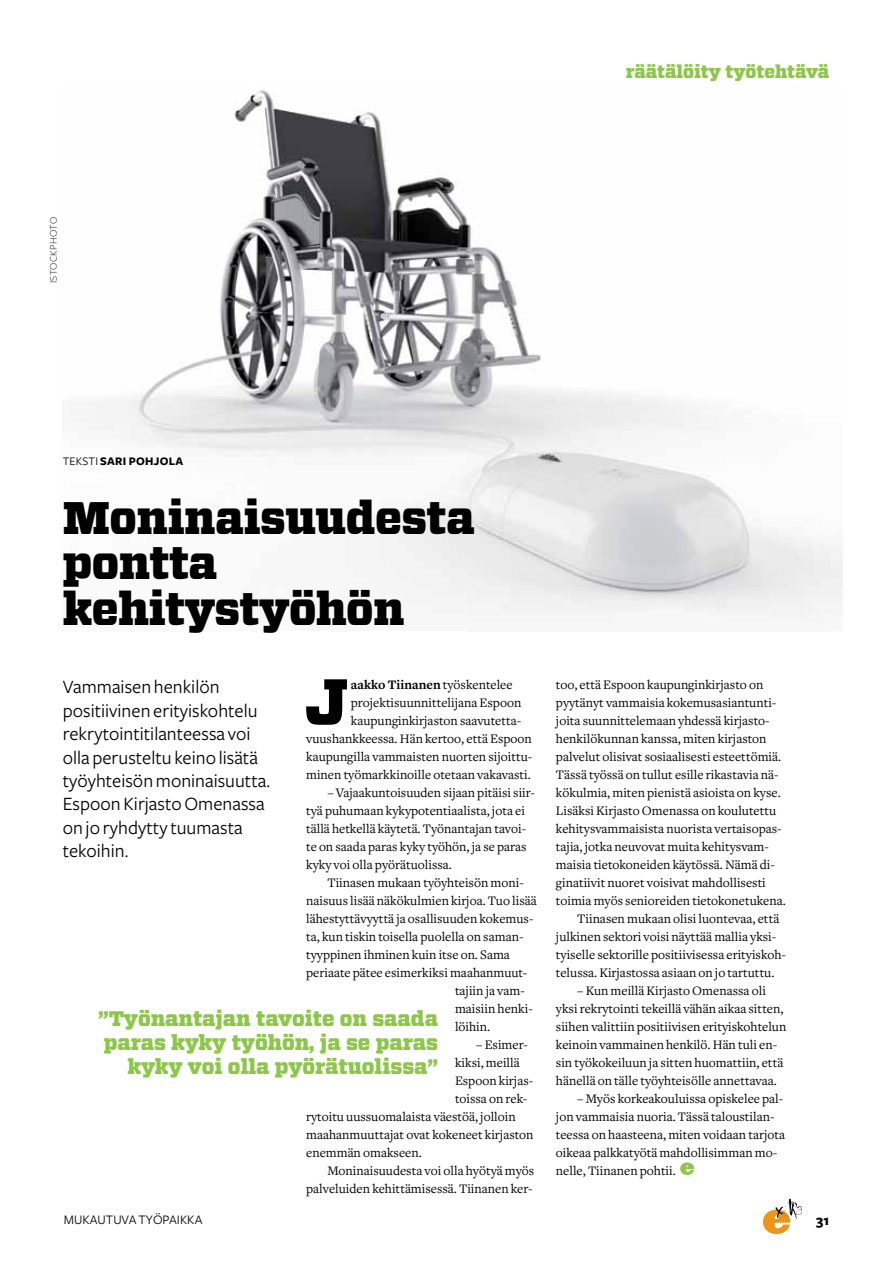
<style>
.page{position:relative;width:893px;height:1263px;background:#fff}
.page>*{position:absolute;margin:0;border:0;box-sizing:border-box;transform-origin:0 0}
.t1{font:900 64.95px "Vitesse";color:#000}
.t2{font:900 45.6px/45.6px "Vitesse";letter-spacing:-.01em;color:#000}
.t3{font:900 21px/24px "Vitesse";color:#8cc749;text-align:right}
.t4{font:19.5px/23.4px "Freight Sans";color:#000}
.t5{font:900 18px "Vitesse";color:#8cc749}
.t6{font:700 15px "Freight Sans";color:#000}
.t7{font:13.5px/18px "Freight Text";color:#000}
.t8{font:700 13.5px "Freight Text";color:#000}
.t9{font:13.5px "Freight Sans";color:#000}
.t10{font:700 12px "Freight Sans";letter-spacing:.02em;color:#000}
.t11{font:300 10.5px "Freight Sans";color:#000}
.s1{font-weight:400}
</style>
<div class="page">
<svg style="left:763px;top:1198px;width:38px;height:36px"></svg>
<img style="left:95px;top:90px;width:748px;height:541px">
<svg style="left:680px;top:1162px;width:14px;height:13px"></svg>
<p class="t11" style="left:48px;top:283px;width:68px;rotate:-90deg">iStockphoto</p>
<h3 class="t5" style="left:626px;top:60px;width:205px">räätälöity työtehtävä</h3>
<p class="t10" style="left:63px;top:454px;width:120px"><span class="s1">Teksti</span> SARI POHJOLA</p>
<h2 class="t2" style="left:63px;top:496px;width:414px">Moninaisuudesta pontta kehitystyöhön</h2>
<h1 class="t1" style="left:305px;top:658px;width:42px">J</h1>
<p class="t8" style="left:351px;top:677px;width:163px">aakko Tiinanen <span class="s1">työskentelee</span></p>
<h3 class="t4" style="left:63px;top:676px;width:209px">Vammaisen henkilön positiivinen erityiskohtelu rekrytointitilanteessa voi olla perusteltu keino lisätä työyhteisön moninaisuutta.<br>Espoon Kirjasto Omenassa on jo ryhdytty tuumasta tekoihin.</h3>
<p class="t7" style="left:351px;top:694px;width:172px">projektisuunnittelijana Espoon</p>
<p class="t7" style="left:351px;top:712px;width:172px">kaupunginkirjaston saavutetta-</p>
<p class="t7" style="left:306px;top:730px;width:227px">vuushankkeessa. Hän kertoo, että Espoon</p>
<p class="t7" style="left:306px;top:748px;width:228px">kaupungilla vammaisten nuorten sijoittu-</p>
<p class="t7" style="left:306px;top:766px;width:226px">minen työmarkkinoille otetaan vakavasti.</p>
<p class="t7" style="left:306px;top:784px;width:230px;text-indent:21px">– Vajaakuntoisuuden sijaan pitäisi siir&shy;tyä puhumaan kykypotentiaalista, jota ei tällä hetkellä käytetä. Työnantajan tavoi&shy;te on saada paras kyky työhön, ja se paras kyky voi olla pyörätuolissa.</p>
<p class="t7" style="left:327px;top:874px;width:198px">Tiinasen mukaan työyhteisön moni-</p>
<p class="t7" style="left:306px;top:892px;width:232px">naisuus lisää näkökulmien kirjoa. Tuo lisää</p>
<p class="t7" style="left:306px;top:910px;width:229px">lähestyttävyyttä ja osallisuuden kokemus-</p>
<p class="t7" style="left:306px;top:928px;width:219px">ta, kun tiskin toisella puolella on saman-</p>
<p class="t7" style="left:306px;top:946px;width:205px">tyyppinen ihminen kuin itse on. Sama</p>
<p class="t7" style="left:306px;top:964px;width:223px">periaate pätee esimerkiksi maahanmuut-</p>
<p class="t7" style="left:455px;top:982px;width:71px">tajiin ja vam-</p>
<p class="t7" style="left:455px;top:1000px;width:79px">maisiin henki-</p>
<p class="t7" style="left:455px;top:1018px;width:37px">löihin.</p>
<p class="t7" style="left:476px;top:1035px;width:53px">– Esimer-</p>
<p class="t7" style="left:455px;top:1053px;width:66px">kiksi, meillä</p>
<p class="t7" style="left:455px;top:1071px;width:80px">Espoon kirjas-</p>
<p class="t7" style="left:455px;top:1089px;width:74px">toissa on rek-</p>
<p class="t7" style="left:306px;top:1107px;width:211px">rytoitu uussuomalaista väestöä, jolloin</p>
<p class="t7" style="left:306px;top:1125px;width:229px">maahanmuuttajat ovat kokeneet kirjaston</p>
<p class="t7" style="left:306px;top:1143px;width:117px">enemmän omakseen.</p>
<p class="t7" style="left:327px;top:1161px;width:208px">Moninaisuudesta voi olla hyötyä myös</p>
<p class="t7" style="left:306px;top:1179px;width:228px">palveluiden kehittämisessä. Tiinanen ker-</p>
<h3 class="t3" style="left:98px;top:1007px;width:341px">”Työnantajan tavoite on saada paras kyky työhön, ja se paras kyky voi olla pyörätuolissa”</h3>
<p class="t7" style="left:556px;top:676px;width:209px">too, että Espoon kaupunginkirjasto on</p>
<p class="t7" style="left:556px;top:694px;width:222px">pyytänyt vammaisia kokemusasiantunti-</p>
<p class="t7" style="left:556px;top:712px;width:215px">joita suunnittelemaan yhdessä kirjasto-</p>
<p class="t7" style="left:556px;top:730px;width:212px">henkilökunnan kanssa, miten kirjaston</p>
<p class="t7" style="left:556px;top:748px;width:227px">palvelut olisivat sosiaalisesti esteettömiä.</p>
<p class="t7" style="left:556px;top:766px;width:224px">Tässä työssä on tullut esille rikastavia nä-</p>
<p class="t7" style="left:556px;top:784px;width:226px">kökulmia, miten pienistä asioista on kyse.</p>
<p class="t7" style="left:556px;top:802px;width:222px">Lisäksi Kirjasto Omenassa on koulutettu</p>
<p class="t7" style="left:556px;top:820px;width:227px">kehitysvammaisista nuorista vertaisopas-</p>
<p class="t7" style="left:556px;top:838px;width:214px">tajia, jotka neuvovat muita kehitysvam-</p>
<p class="t7" style="left:556px;top:856px;width:220px">maisia tietokoneiden käytössä. Nämä di-</p>
<p class="t7" style="left:556px;top:874px;width:211px">ginatiivit nuoret voisivat mahdollisesti</p>
<p class="t7" style="left:556px;top:892px;width:231px">toimia myös senioreiden tietokonetukena.</p>
<p class="t7" style="left:577px;top:910px;width:204px">Tiinasen mukaan olisi luontevaa, että</p>
<p class="t7" style="left:556px;top:928px;width:222px">julkinen sektori voisi näyttää mallia yksi-</p>
<p class="t7" style="left:556px;top:946px;width:231px">tyiselle sektorille positiivisessa erityiskoh-</p>
<p class="t7" style="left:556px;top:964px;width:220px">telussa. Kirjastossa asiaan on jo tartuttu.</p>
<p class="t7" style="left:556px;top:981px;width:232px;text-indent:21px">– Kun meillä Kirjasto Omenassa oli yksi rekrytointi tekeillä vähän aikaa sitten, siihen valittiin positiivisen erityiskohtelun keinoin vammainen henkilö. Hän tuli en&shy;sin työkokeiluun ja sitten huomattiin, että hänellä on tälle työyhteisölle annettavaa.</p>
<p class="t7" style="left:556px;top:1089px;width:231px;text-indent:21px">– Myös korkeakouluissa opiskelee pal&shy;jon vammaisia nuoria. Tässä taloustilan&shy;teessa on haasteena, miten voidaan tarjota oikeaa palkkatyötä mahdollisimman mo&shy;nelle, Tiinanen pohtii.</p>
<p class="t9" style="left:64px;top:1212px;width:140px">mukautuva työpaikka</p>
<p class="t6" style="left:816px;top:1212px;width:15px">31</p>
</div>
